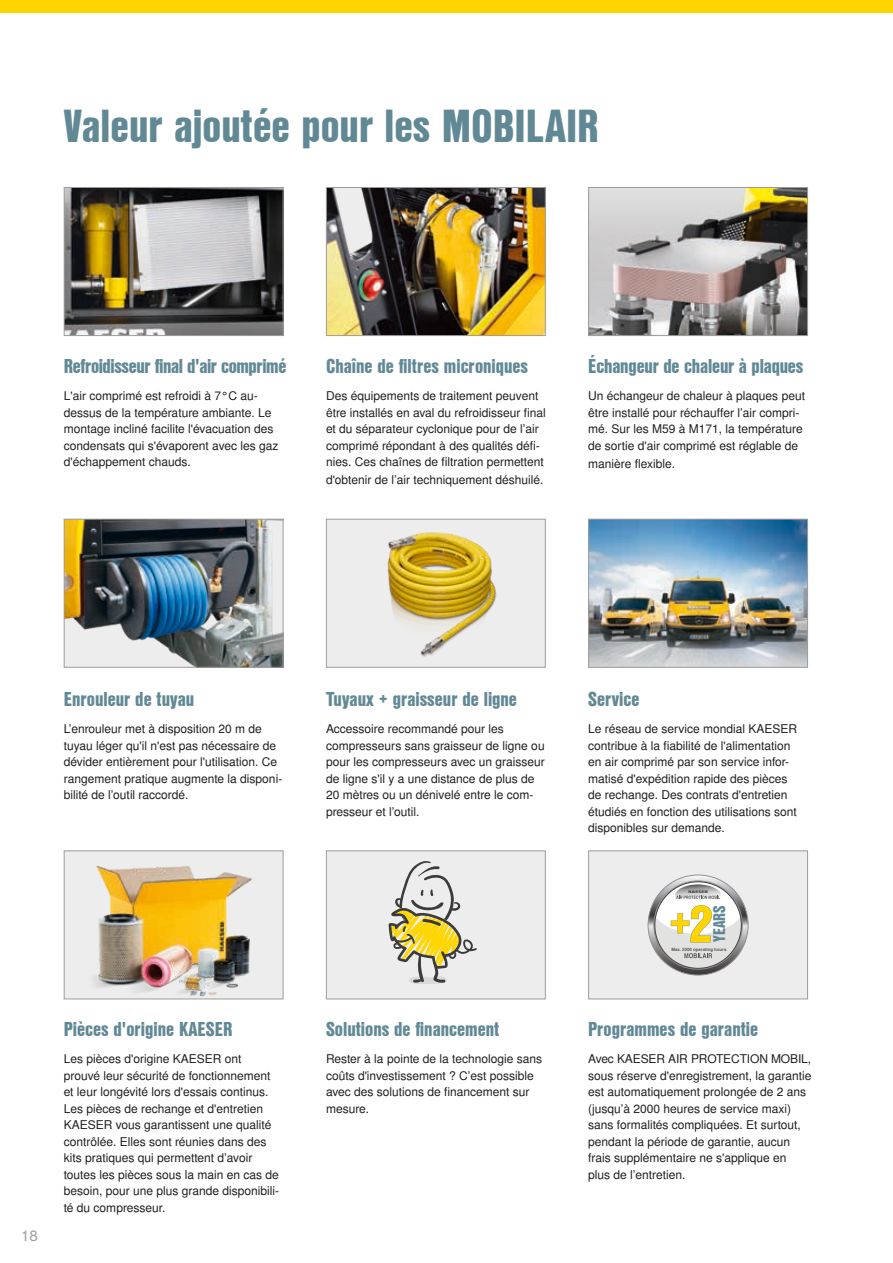
<style>
.page{position:relative;width:893px;height:1263px;background:#fff}
.page>*{position:absolute;margin:0;border:0;box-sizing:border-box;transform-origin:0 0}
.t1{font:45px "Nimbus San L Bla Con";color:#618995}
.t2{font:19.5px "Nimbus San L Bla Con";color:#618995}
.t3{font:19.5px "Nimbus San L Bla Con";letter-spacing:-.02em;color:#618995}
.t4{font:16.5px "Nimbus San L Bla Con";color:#618995}
.t5{font:15px "Nimbus San L";color:#9d9d9d}
.t6{font:12px/16.5px "Nimbus San L";color:#1d1d1b}
.t7{font:700 4.35px "Nimbus San L";color:#575756}
</style>
<div class="page">
<div style="left:0;top:0;width:893px;height:13px;background:#ffd500"></div>
<div style="left:64px;top:851px;width:219px;height:148px;background:#ededed"></div>
<img style="left:93px;top:865px;width:159px;height:132px">
<div style="left:64px;top:850px;width:219px;height:149px;border:1px solid #9d9d9d"></div>
<div style="left:326px;top:851px;width:219px;height:148px;background:#ededed"></div>
<svg style="left:388px;top:861px;width:89px;height:123px"></svg>
<div style="left:326px;top:850px;width:220px;height:149px;border:1px solid #9d9d9d"></div>
<div style="left:589px;top:851px;width:218px;height:148px;background:#ededed"></div>
<svg style="left:647px;top:874px;width:102px;height:102px"></svg>
<div style="left:588px;top:850px;width:220px;height:149px;border:1px solid #9d9d9d"></div>
<img style="left:66px;top:521px;width:215px;height:145px">
<div style="left:64px;top:519px;width:219px;height:149px;border:1px solid #9d9d9d"></div>
<img style="left:328px;top:521px;width:216px;height:145px">
<div style="left:326px;top:519px;width:220px;height:149px;border:1px solid #9d9d9d"></div>
<img style="left:590px;top:521px;width:216px;height:145px">
<div style="left:588px;top:519px;width:220px;height:149px;border:1px solid #9d9d9d"></div>
<img style="left:66px;top:189px;width:215px;height:145px">
<div style="left:64px;top:187px;width:219px;height:149px;border:1px solid #9d9d9d"></div>
<img style="left:328px;top:189px;width:216px;height:145px">
<div style="left:326px;top:187px;width:220px;height:149px;border:1px solid #9d9d9d"></div>
<img style="left:590px;top:189px;width:216px;height:145px">
<div style="left:588px;top:187px;width:220px;height:149px;border:1px solid #9d9d9d"></div>
<h1 class="t1" style="left:64px;top:92px;width:537px">Valeur ajoutée pour les MOBILAIR</h1>
<h2 class="t3" style="left:64px;top:352px;width:224px">Refroidisseur final d'air comprimé</h2>
<p class="t6" style="left:64px;top:388px;width:216px">L'air comprimé est refroidi à 7°C au&shy;dessus de la température ambiante. Le montage incliné facilite l'évacuation des condensats qui s'évaporent avec les gaz d'échappement chauds.</p>
<h2 class="t2" style="left:326px;top:352px;width:204px">Chaîne de filtres microniques</h2>
<p class="t6" style="left:326px;top:388px;width:221px">Des équipements de traitement peuvent être installés en aval du refroidisseur final et du séparateur cyclonique pour de l’air comprimé répondant à des qualités défi&shy;nies. Ces chaînes de filtration permettent</p>
<p class="t6" style="left:326px;top:472px;width:219px">d'obtenir de l’air techniquement déshuilé.</p>
<h2 class="t2" style="left:588px;top:352px;width:217px">Échangeur de chaleur à plaques</h2>
<p class="t6" style="left:588px;top:388px;width:218px">Un échangeur de chaleur à plaques peut être installé pour réchauffer l’air compri&shy;mé. Sur les M59 à M171, la température de sortie d'air comprimé est réglable de</p>
<p class="t6" style="left:588px;top:456px;width:88px">manière flexible.</p>
<h2 class="t2" style="left:64px;top:685px;width:132px">Enrouleur de tuyau</h2>
<p class="t6" style="left:64px;top:721px;width:220px">L’enrouleur met à disposition 20 m de tuyau léger qu'il n'est pas nécessaire de dévider entièrement pour l'utilisation. Ce rangement pratique augmente la disponi&shy;bilité de l’outil raccordé.</p>
<p class="t5" style="left:21px;top:1226px;width:18px">18</p>
<h2 class="t2" style="left:64px;top:1015px;width:170px">Pièces d'origine KAESER</h2>
<p class="t6" style="left:64px;top:1051px;width:217px">Les pièces d'origine KAESER ont prouvé leur sécurité de fonctionnement et leur longévité lors d'essais continus.<br>Les pièces de rechange et d'entretien KAESER vous garantissent une qualité contrôlée. Elles sont réunies dans des kits pratiques qui permettent d’avoir toutes les pièces sous la main en cas de besoin, pour une plus grande disponibili&shy;té du compresseur.</p>
<h2 class="t2" style="left:326px;top:685px;width:193px">Tuyaux + graisseur de ligne</h2>
<p class="t6" style="left:326px;top:721px;width:220px">Accessoire recommandé pour les compresseurs sans graisseur de ligne ou pour les compresseurs avec un graisseur de ligne s'il y a une distance de plus de 20 mètres ou un dénivelé entre le com&shy;presseur et l’outil.</p>
<h2 class="t2" style="left:326px;top:1015px;width:175px">Solutions de financement</h2>
<p class="t6" style="left:326px;top:1051px;width:218px">Rester à la pointe de la technologie sans coûts d'investissement ? C’est possible avec des solutions de financement sur mesure.</p>
<h2 class="t2" style="left:588px;top:685px;width:53px">Service</h2>
<p class="t6" style="left:588px;top:721px;width:210px">Le réseau de service mondial KAESER contribue à la fiabilité de l'alimentation en air comprimé par son service infor&shy;matisé d'expédition rapide des pièces de rechange. Des contrats d'entretien étudiés en fonction des utilisations sont disponibles sur demande.</p>
<h3 class="t4" style="left:707px;top:942px;width:38px;rotate:-90deg">YEARS</h3>
<p class="t7" style="left:671px;top:947px;width:57px">Max. 2000 operating hours</p>
<h2 class="t2" style="left:588px;top:1015px;width:172px">Programmes de garantie</h2>
<p class="t6" style="left:588px;top:1051px;width:225px">Avec KAESER AIR PROTECTION MOBIL, sous réserve d'enregistrement, la garantie est automatiquement prolongée de 2 ans (jusqu’à 2000 heures de service maxi) sans formalités compliquées. Et surtout, pendant la période de garantie, aucun frais supplémentaire ne s'applique en<br>plus de l’entretien.</p>
</div>
